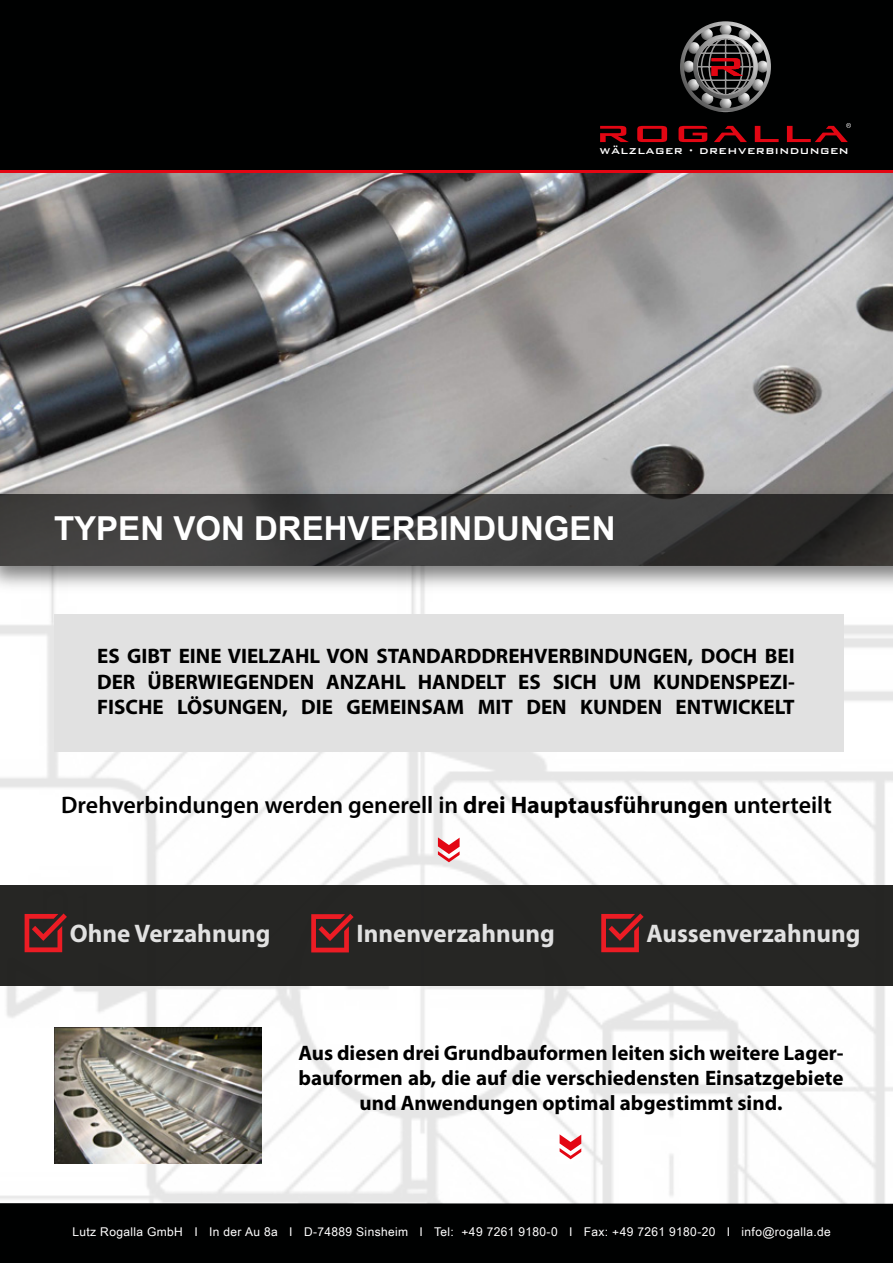
<style>
.page{position:relative;width:893px;height:1263px;background:#fff}
.page>*{position:absolute;margin:0;border:0;box-sizing:border-box;transform-origin:0 0}
.t1{font:700 33px "Arial";color:#fff}
.t2{font:700 25.5px "Myriad Pro";color:#e1e1e1}
.t3{font:600 24px "Myriad Pro";color:#000}
.t4{font:700 21px/25.2px "Myriad Pro";color:#000;text-align:justify}
.t5{font:500 13.8px "Bank Gothic BT";letter-spacing:.03em;color:#fff}
.t6{font:12px "Arial Narrow";letter-spacing:.025em;color:#fff;scale:1.22 1}
.s1{font-weight:700}
</style>
<div class="page">
<img style="left:0;top:173px;width:892px;height:1030px">
<div style="left:0;top:885px;width:892px;height:101px;background:#262624"></div>
<div style="left:0;top:0;width:892px;height:172px;background:#000101"></div>
<hr style="left:0;top:171px;width:892px;height:2px;background:#e30613">
<img style="left:680px;top:21px;width:90px;height:91px">
<svg style="left:682px;top:24px;width:86px;height:85px"></svg>
<svg style="left:600px;top:126px;width:28px;height:16px"></svg>
<svg style="left:637px;top:126px;width:30px;height:16px"></svg>
<svg style="left:678px;top:126px;width:29px;height:16px"></svg>
<svg style="left:754px;top:126px;width:24px;height:16px"></svg>
<svg style="left:714px;top:126px;width:32px;height:16px"></svg>
<svg style="left:786px;top:123px;width:64px;height:19px"></svg>
<div style="left:0;top:1203px;width:892px;height:60px;background:#000101"></div>
<svg style="left:25px;top:914px;width:42px;height:38px"></svg>
<div style="left:54px;top:614px;width:789px;height:138px;background:#e1e1e1"></div>
<img style="left:0;top:482px;width:892px;height:116px">
<svg style="left:0;top:494px;width:892px;height:71px;background:#393938"></svg>
<svg style="left:559px;top:1134px;width:22px;height:25px"></svg>
<svg style="left:438px;top:837px;width:21px;height:25px"></svg>
<svg style="left:311px;top:914px;width:42px;height:38px"></svg>
<svg style="left:601px;top:914px;width:42px;height:38px"></svg>
<img style="left:54px;top:1027px;width:208px;height:137px">
<p class="t5" style="left:599px;top:143px;width:251px">wälzlager · drehverbindungen</p>
<h1 class="t1" style="left:54px;top:506px;width:563px">TYPEN VON DREHVERBINDUNGEN</h1>
<p class="t4" style="left:97px;top:643px;width:699px">ES GIBT EINE VIELZAHL VON STANDARDDREHVERBINDUNGEN, DOCH BEI DER ÜBERWIEGENDEN ANZAHL HANDELT ES SICH UM KUNDENSPEZI-FISCHE LÖSUNGEN, DIE GEMEINSAM MIT DEN KUNDEN ENTWICKELT</p>
<p class="t3" style="left:61px;top:789px;width:772px">Drehverbindungen werden generell in <span class="s1">drei Hauptausführungen</span> unterteilt</p>
<p class="t2" style="left:70px;top:917px;width:202px">Ohne Verzahnung</p>
<p class="t2" style="left:356px;top:917px;width:200px">Innenverzahnung</p>
<p class="t2" style="left:646px;top:917px;width:215px">Aussenverzahnung</p>
<p class="t4" style="left:298px;top:1040px;width:546px;text-align:center">Aus diesen drei Grundbauformen leiten sich weitere Lager&shy;bauformen ab, die auf die verschiedensten Einsatzgebiete und Anwendungen optimal abgestimmt sind.</p>
<p class="t6" style="left:72px;top:1223px;width:623px">Lutz Rogalla GmbH I In der Au 8a I D-74889 Sinsheim I Tel: +49 7261 9180-0 I Fax: +49 7261 9180-20 I info@rogalla.de</p>
</div>
